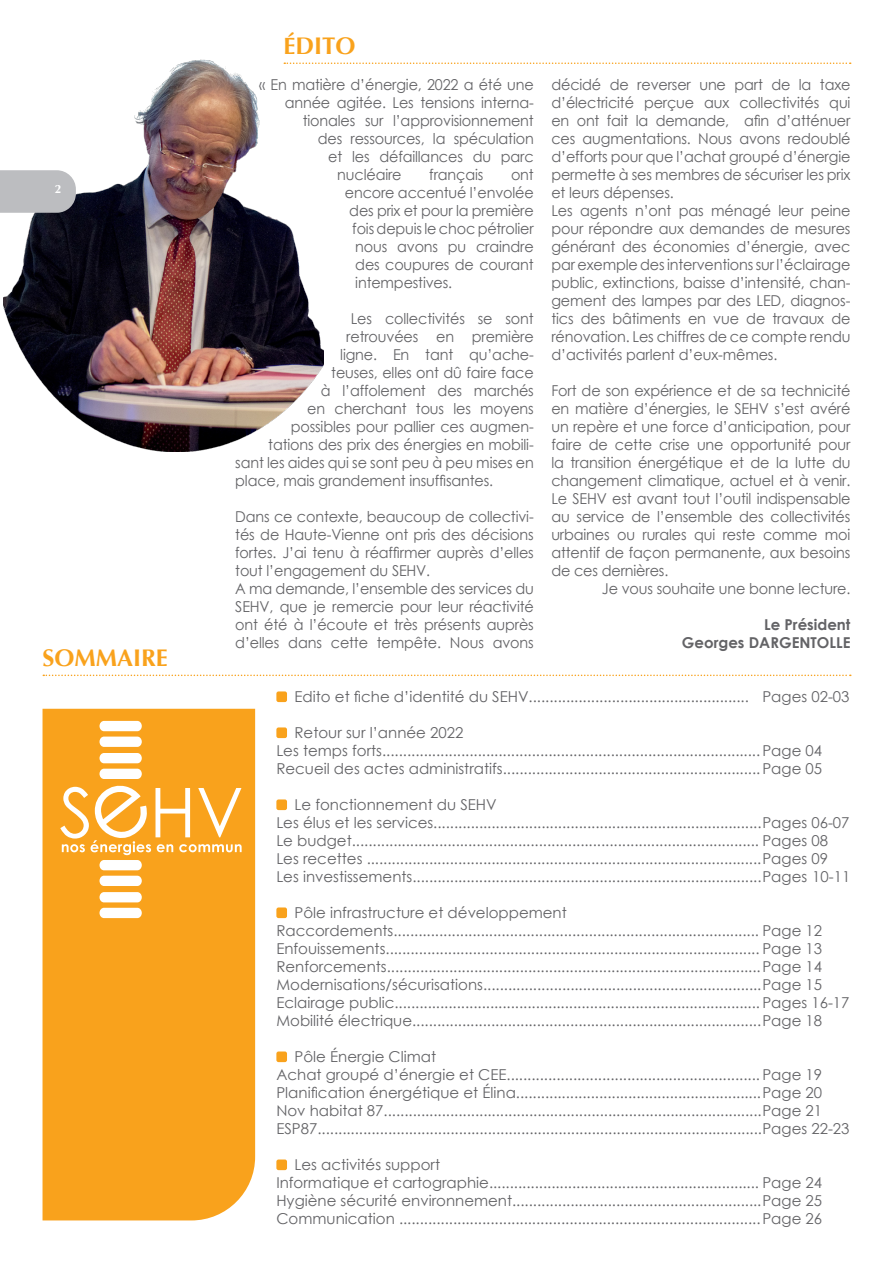
<style>
.page{position:relative;width:893px;height:1263px;background:#fff}
.page>*{position:absolute;margin:0;border:0;box-sizing:border-box;transform-origin:0 0}
.t1{font:700 24px "Optima";color:#f9a21c}
.t2{font:15px/18px "Century Gothic";letter-spacing:-.01em;color:#636366}
.t3{font:15px/18px "Century Gothic";letter-spacing:-.01em;color:#636366;scale:.96 1}
.t4{font:700 15px/18px "Century Gothic";color:#636366;text-align:right}
.t5{font:700 12px "Optima";color:#fff}
</style>
<div class="page">
<div style="left:43px;top:709px;width:212px;height:511px;background:#f9a21c"></div>
<div style="left:100px;top:908px;width:42px;height:10px;background:#fff;border-radius:5px"></div>
<div style="left:100px;top:892px;width:42px;height:10px;background:#fff;border-radius:5px"></div>
<div style="left:100px;top:876px;width:42px;height:10px;background:#fff;border-radius:5px"></div>
<div style="left:100px;top:860px;width:42px;height:10px;background:#fff;border-radius:5px"></div>
<div style="left:100px;top:721px;width:42px;height:10px;background:#fff;border-radius:5px"></div>
<div style="left:100px;top:736px;width:42px;height:11px;background:#fff;border-radius:5px"></div>
<div style="left:100px;top:753px;width:42px;height:10px;background:#fff;border-radius:5px"></div>
<div style="left:100px;top:769px;width:42px;height:10px;background:#fff;border-radius:5px"></div>
<svg style="left:60px;top:785px;width:182px;height:70px"></svg>
<div style="left:276px;top:691px;width:11px;height:11px;background:#f9a21c;border-radius:2px"></div>
<div style="left:276px;top:727px;width:11px;height:11px;background:#f9a21c;border-radius:2px"></div>
<div style="left:276px;top:799px;width:11px;height:11px;background:#f9a21c;border-radius:2px"></div>
<div style="left:276px;top:907px;width:11px;height:11px;background:#f9a21c;border-radius:2px"></div>
<div style="left:276px;top:1051px;width:11px;height:11px;background:#f9a21c;border-radius:2px"></div>
<div style="left:276px;top:1159px;width:11px;height:11px;background:#f9a21c;border-radius:2px"></div>
<svg style="left:324px;top:63px;width:527px;height:1px"></svg>
<svg style="left:43px;top:675px;width:808px;height:1px"></svg>
<img style="left:4px;top:59px;width:320px;height:392px">
<svg style="left:0;top:170px;width:76px;height:43px;background:#b9babd"></svg>
<p class="t5" style="left:55px;top:182px;width:8px">2</p>
<h1 class="t1" style="left:43px;top:644px;width:127px">SOMMAIRE</h1>
<h1 class="t1" style="left:284px;top:32px;width:73px">ÉDITO</h1>
<p class="t3" style="left:259px;top:75px;width:287px">« En matière d’énergie, 2022 a été une</p>
<p class="t3" style="left:285px;top:93px;width:261px">année agitée. Les tensions interna-</p>
<p class="t3" style="left:303px;top:111px;width:242px">tionales sur l’approvisionnement</p>
<p class="t3" style="left:318px;top:129px;width:226px">des ressources, la spéculation</p>
<p class="t3" style="left:328px;top:147px;width:216px">et les défaillances du parc</p>
<p class="t3" style="left:337px;top:165px;width:69px">nucléaire</p>
<p class="t3" style="left:429px;top:165px;width:58px">français</p>
<p class="t3" style="left:511px;top:165px;width:25px">ont</p>
<p class="t3" style="left:345px;top:183px;width:198px">encore accentué l’envolée</p>
<p class="t3" style="left:349px;top:201px;width:194px">des prix et pour la première</p>
<p class="t3" style="left:352px;top:219px;width:191px">fois depuis le choc pétrolier</p>
<p class="t3" style="left:355px;top:237px;width:187px">nous avons pu craindre</p>
<p class="t3" style="left:355px;top:255px;width:187px">des coupures de courant</p>
<p class="t3" style="left:355px;top:273px;width:103px">intempestives.</p>
<p class="t3" style="left:351px;top:309px;width:192px">Les collectivités se sont</p>
<p class="t3" style="left:346px;top:327px;width:197px">retrouvées en première</p>
<p class="t3" style="left:340px;top:345px;width:203px">ligne. En tant qu’ache-</p>
<p class="t3" style="left:331px;top:363px;width:212px">teuses, elles ont dû faire face</p>
<p class="t3" style="left:321px;top:381px;width:223px">à l’affolement des marchés</p>
<p class="t3" style="left:307px;top:399px;width:237px">en cherchant tous les moyens</p>
<p class="t3" style="left:291px;top:417px;width:255px">possibles pour pallier ces augmen-</p>
<p class="t3" style="left:268px;top:435px;width:278px">tations des prix des énergies en mobili-</p>
<p class="t3" style="left:235px;top:453px;width:312px">sant les aides qui se sont peu à peu mises en</p>
<p class="t3" style="left:235px;top:471px;width:270px">place, mais grandement insuffisantes.</p>
<p class="t3" style="left:235px;top:507px;width:312px">Dans ce contexte, beaucoup de collectivi&shy;tés de Haute-Vienne ont pris des décisions fortes. J’ai tenu à réaffirmer auprès d’elles tout l’engagement du SEHV.<br>A ma demande, l’ensemble des services du SEHV, que je remercie pour leur réactivité ont été à l’écoute et très présents auprès d’elles dans cette tempête. Nous avons</p>
<p class="t3" style="left:551px;top:75px;width:313px">décidé de reverser une part de la taxe d’électricité perçue aux collectivités qui en ont fait la demande, afin d’atténuer ces augmentations. Nous avons redoublé d’efforts pour que l’achat groupé d’énergie permette à ses membres de sécuriser les prix et leurs dépenses.<br>Les agents n’ont pas ménagé leur peine pour répondre aux demandes de mesures générant des économies d’énergie, avec par exemple des interventions sur l’éclairage public, extinctions, baisse d’intensité, chan&shy;gement des lampes par des LED, diagnos&shy;tics des bâtiments en vue de travaux de rénovation. Les chiffres de ce compte rendu d’activités parlent d’eux-mêmes.</p>
<p class="t3" style="left:551px;top:381px;width:313px;text-align:justify">Fort de son expérience et de sa technicité en matière d’énergies, le SEHV s’est avéré un repère et une force d’anticipation, pour faire de cette crise une opportunité pour la transition énergétique et de la lutte du changement climatique, actuel et à venir.<br>Le SEHV est avant tout l’outil indispensable au service de l’ensemble des collectivités urbaines ou rurales qui reste comme moi attentif de façon permanente, aux besoins de ces dernières.</p>
<p class="t3" style="left:602px;top:579px;width:260px">Je vous souhaite une bonne lecture.</p>
<p class="t4" style="left:682px;top:615px;width:170px">Le Président<br>Georges DARGENTOLLE</p>
<p class="t2" style="left:295px;top:687px;width:557px">Edito et fiche d’identité du SEHV..................................................... Pages 02-03</p>
<p class="t2" style="left:276px;top:723px;width:547px;text-indent:18px">Retour sur l’année 2022<br>Les temps forts...........................................................................................Page 04<br>Recueil des actes administratifs..............................................................Page 05</p>
<p class="t2" style="left:276px;top:795px;width:576px;text-indent:18px">Le fonctionnement du SEHV<br>Les élus et les services...............................................................................Pages 06-07<br>Le budget.................................................................................................. Pages 08<br>Les recettes ...............................................................................................Pages 09<br>Les investissements....................................................................................Pages 10-11</p>
<p class="t2" style="left:276px;top:903px;width:575px;text-indent:18px">Pôle infrastructure et développement Raccordements........................................................................................ Page 12<br>Enfouissements.......................................................................................... Page 13<br>Renforcements..........................................................................................Page 14<br>Modernisations/sécurisations...................................................................Page 15<br>Eclairage public........................................................................................ Pages 16-17<br>Mobilité électrique....................................................................................Page 18</p>
<p class="t2" style="left:276px;top:1047px;width:575px;text-indent:18px">Pôle Énergie Climat<br>Achat groupé d’énergie et CEE............................................................. Page 19<br>Planification énergétique et Élina...........................................................Page 20<br>Nov habitat 87...........................................................................................Page 21<br>ESP87...........................................................................................................Pages 22-23</p>
<p class="t2" style="left:276px;top:1155px;width:547px;text-indent:18px">Les activités support<br>Informatique et cartographie................................................................. Page 24<br>Hygiène sécurité environnement............................................................Page 25<br>Communication .......................................................................................Page 26</p>
</div>
